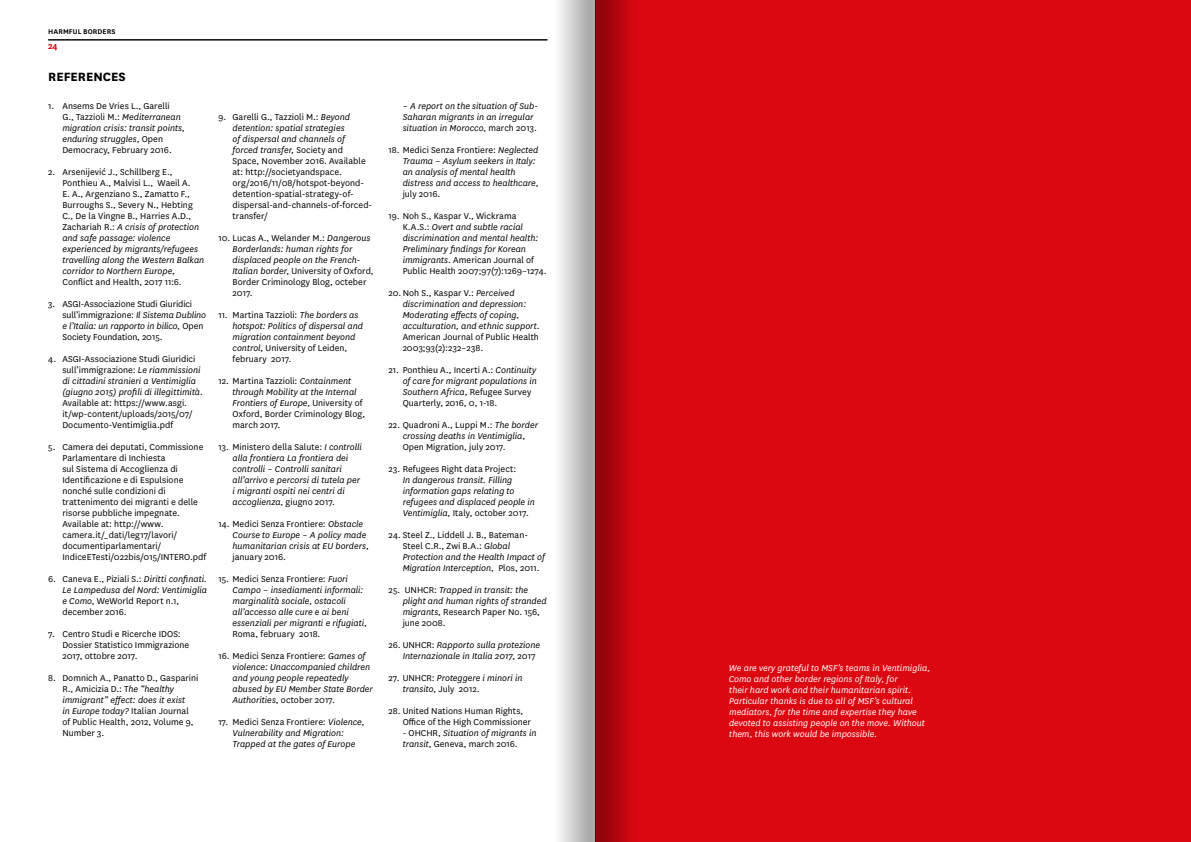
<style>
.page{position:relative;width:1191px;height:842px;background:#fff}
.page>*{position:absolute;margin:0;border:0;box-sizing:border-box;transform-origin:0 0}
.t1{font:700 14px "Medecins Sans";color:#000}
.t2{font:10px/11px "Medecins Sans";letter-spacing:.005em;color:#000}
.t3{font:italic 10px/11px "Medecins Sans";color:#000}
.t4{font:italic 10px/11px "Medecins Sans";color:#fff}
.t5{font:10px "Medecins Sans";color:#db0812}
.t6{font:600 8px "Medecins Sans";letter-spacing:.01em;color:#000}
.s1{font-style:italic}
.s2{font-style:normal}
</style>
<div class="page">
<div style="left:595px;top:0;width:596px;height:842px;background:#db0812"></div>
<hr style="left:48px;top:40px;width:499px;height:1px;background:#000">
<div style="left:553px;top:0;width:42px;height:842px;background:linear-gradient(to right,#fff,#a2a2a2)"></div>
<div style="left:595px;top:0;width:43px;height:842px;background:linear-gradient(to right,#86040b,#da0711)"></div>
<p class="t6" style="left:48px;top:26px;width:69px">HARMFUL BORDERS</p>
<p class="t5" style="left:48px;top:39px;width:11px">24</p>
<h1 class="t1" style="left:48px;top:67px;width:79px">REFERENCES</h1>
<p class="t2" style="left:62px;top:100px;width:124px;text-indent:-14px">1. Ansems De Vries L., Garelli<br>G., Tazzioli M.: <span class="s1">Mediterranean migration crisis: transit points, enduring struggles</span>, Open<br>Democracy, February 2016.</p>
<p class="t2" style="left:62px;top:166px;width:143px;text-indent:-14px">2. Arsenijević J., Schillberg E., Ponthieu A., Malvisi L., Waeil A.<br>E. A., Argenziano S., Zamatto F., Burroughs S., Severy N., Hebting C., De la Vingne B., Harries A.D., Zachariah R.: <span class="s1">A crisis of protection and safe passage: violence experienced by migrants/refugees travelling along the Western Balkan corridor to Northern Europe</span>, Conflict and Health, 2017 11:6.</p>
<p class="t2" style="left:62px;top:298px;width:145px;text-indent:-14px">3. ASGI-Associazione Studi Giuridici sull’immigrazione: <span class="s1">Il Sistema Dublino e l’Italia: un rapporto in bilico,</span> Open Society Foundation, 2015.</p>
<p class="t2" style="left:62px;top:353px;width:142px;text-indent:-14px">4. ASGI-Associazione Studi Giuridici sull’immigrazione: <span class="s1">Le riammissioni di cittadini stranieri a Ventimiglia (giugno 2015) profili di illegittimità</span>.<br>Available at: https://www.asgi. it/wp-content/uploads/2015/07/ Documento-Ventimiglia.pdf</p>
<p class="t2" style="left:62px;top:441px;width:145px;text-indent:-14px">5. Camera dei deputati, Commissione<br>Parlamentare di Inchiesta<br>sul Sistema di Accoglienza di<br>Identificazione e di Espulsione nonché sulle condizioni di trattenimento dei migranti e delle risorse pubbliche impegnate.<br>Available at: http://www. camera.it/_dati/leg17/lavori/ documentiparlamentari/<br>IndiceETesti/022bis/015/INTERO.pdf</p>
<p class="t2" style="left:62px;top:573px;width:146px;text-indent:-14px">6. Caneva E., Piziali S.: <span class="s1">Diritti confinati.<br>Le Lampedusa del Nord: Ventimiglia e Como</span>, WeWorld Report n.1, december 2016.</p>
<p class="t2" style="left:62px;top:628px;width:128px;text-indent:-14px">7. Centro Studi e Ricerche IDOS:<br>Dossier Statistico Immigrazione<br>2017, ottobre 2017.</p>
<p class="t2" style="left:62px;top:672px;width:138px;text-indent:-14px">8. Domnich A., Panatto D., Gasparini<br>R., Amicizia D.: T<span class="s1">he “healthy immigrant” effect: does it exist<br>in Europe today?</span> Italian Journal of Public Health, 2012, Volume 9,<br>Number 3.</p>
<p class="t2" style="left:232px;top:111px;width:141px;text-indent:-14px">9. Garelli G., Tazzioli M.: <span class="s1">Beyond detention: spatial strategies<br>of dispersal and channels of forced transfer</span>, Society and<br>Space, November 2016. Available at: http://societyandspace. org/2016/11/08/hotspot-beyond&shy;detention-spatial-strategy-of&shy;dispersal-and-channels-of-forced&shy;transfer/</p>
<p class="t2" style="left:232px;top:232px;width:143px;text-indent:-14px">10. Lucas A., Welander M.: <span class="s1">Dangerous<br>Borderlands: human rights for displaced people on the French-<br>Italian border</span>, University of Oxford,<br>Border Criminology Blog, octeber<br>2017.</p>
<p class="t3" style="left:232px;top:309px;width:132px;text-indent:-14px"><span class="s2">11. Martina Tazzioli:</span> The borders as hotspot: Politics of dispersal and migration containment beyond control<span class="s2">, University of Leiden, february 2017.</span></p>
<p class="t2" style="left:232px;top:375px;width:134px;text-indent:-14px">12. Martina Tazzioli: <span class="s1">Containment through Mobility at the Internal<br>Frontiers of Europe</span>, University of<br>Oxford, Border Criminology Blog, march 2017.</p>
<p class="t3" style="left:232px;top:441px;width:131px;text-indent:-14px"><span class="s2">13. Ministero della Salute:</span> I controlli alla frontiera La frontiera dei controlli – Controlli sanitari all’arrivo e percorsi di tutela per i migranti ospiti nei centri di accoglienza<span class="s2">, giugno 2017.</span></p>
<p class="t3" style="left:232px;top:518px;width:138px;text-indent:-14px"><span class="s2">14. Medici Senza Frontiere:</span> Obstacle<br>Course to Europe – A policy made humanitarian crisis at EU borders<span class="s2">, january 2016.</span></p>
<p class="t3" style="left:232px;top:573px;width:136px;text-indent:-14px"><span class="s2">15. Medici Senza Frontiere:</span> Fuori<br>Campo – insediamenti informali: marginalità sociale, ostacoli all’accesso alle cure e ai beni essenziali per migranti e rifugiati<span class="s2">,<br>Roma, february 2018.</span></p>
<p class="t3" style="left:232px;top:650px;width:142px;text-indent:-14px"><span class="s2">16. Medici Senza Frontiere:</span> Games of violence: Unaccompanied children and young people repeatedly abused by EU Member State Border<br>Authorities<span class="s2">, october 2017.</span></p>
<p class="t3" style="left:232px;top:716px;width:134px;text-indent:-14px"><span class="s2">17. Medici Senza Frontiere:</span> Violence,<br>Vulnerability and Migration:<br>Trapped at the gates of Europe</p>
<p class="t3" style="left:403px;top:100px;width:137px">– A report on the situation of Sub-<br>Saharan migrants in an irregular situation in Morocco<span class="s2">, march 2013.</span></p>
<p class="t3" style="left:403px;top:144px;width:137px;text-indent:-14px"><span class="s2">18. Medici Senza Frontiere:</span> Neglected<br>Trauma – Asylum seekers in Italy: an analysis of mental health distress and access to healthcare<span class="s2">, july 2016.</span></p>
<p class="t3" style="left:403px;top:210px;width:145px;text-indent:-14px"><span class="s2">19. Noh S., Kaspar V., Wickrama<br>K.A.S.:</span> Overt and subtle racial discrimination and mental health:<br>Preliminary findings for Korean immigrants<span class="s2">. American Journal of Public Health 2007;97(7):1269–1274.</span></p>
<p class="t3" style="left:403px;top:287px;width:138px;text-indent:-14px"><span class="s2">20.Noh S., Kaspar V.:</span> Perceived discrimination and depression:<br>Moderating effects of coping, acculturation, and ethnic support<span class="s2">.<br>American Journal of Public Health<br>2003;93(2):232–238.</span></p>
<p class="t2" style="left:403px;top:364px;width:136px;text-indent:-14px">21. Ponthieu A., Incerti A.: <span class="s1">Continuity of care for migrant populations in Southern Africa</span>, Refugee Survey Quarterly, 2016, 0, 1-18.</p>
<p class="t2" style="left:403px;top:419px;width:137px;text-indent:-14px">22. Quadroni A., Luppi M.: <span class="s1">The border crossing deaths in Ventimiglia</span>,<br>Open Migration, july 2017.</p>
<p class="t2" style="left:388px;top:463px;width:129px">23. Refugees Right data Project:</p>
<p class="t3" style="left:403px;top:474px;width:134px">In dangerous transit. Filling information gaps relating to refugees and displaced people in<br>Ventimiglia<span class="s2">, Italy, october 2017.</span></p>
<p class="t2" style="left:403px;top:529px;width:144px;text-indent:-14px">24. Steel Z., Liddell J. B., Bateman-Steel C.R., Zwi B.A.: <span class="s1">Global Protection and the Health Impact of Migration Interception</span>, Plos, 2011.</p>
<p class="t3" style="left:403px;top:584px;width:146px;text-indent:-14px"><span class="s2">25. UNHCR:</span> Trapped in transit: the plight and human rights of stranded migrants<span class="s2">, Research Paper No. 156, june 2008.</span></p>
<p class="t3" style="left:403px;top:639px;width:139px;text-indent:-14px"><span class="s2">26. UNHCR:</span> Rapporto sulla protezione<br>Internazionale in Italia 2017<span class="s2">, 2017</span></p>
<p class="t3" style="left:403px;top:672px;width:121px;text-indent:-14px"><span class="s2">27. UNHCR:</span> Proteggere i minori in transito<span class="s2">, July 2012.</span></p>
<p class="t2" style="left:403px;top:705px;width:130px;text-indent:-14px">28. United Nations Human Rights,<br>Office of the High Commissioner</p>
<p class="t3" style="left:403px;top:727px;width:135px"><span class="s2">- OHCHR,</span> Situation of migrants in transit<span class="s2">, Geneva, march 2016.</span></p>
<p class="t4" style="left:728px;top:662px;width:203px">We are very grateful to MSF’s teams in Ventimiglia, Como and other border regions of Italy, for<br>their hard work and their humanitarian spirit.<br>Particular thanks is due to all of MSF’s cultural mediators, for the time and expertise they have devoted to assisting people on the move. Without them, this work would be impossible.</p>
</div>
